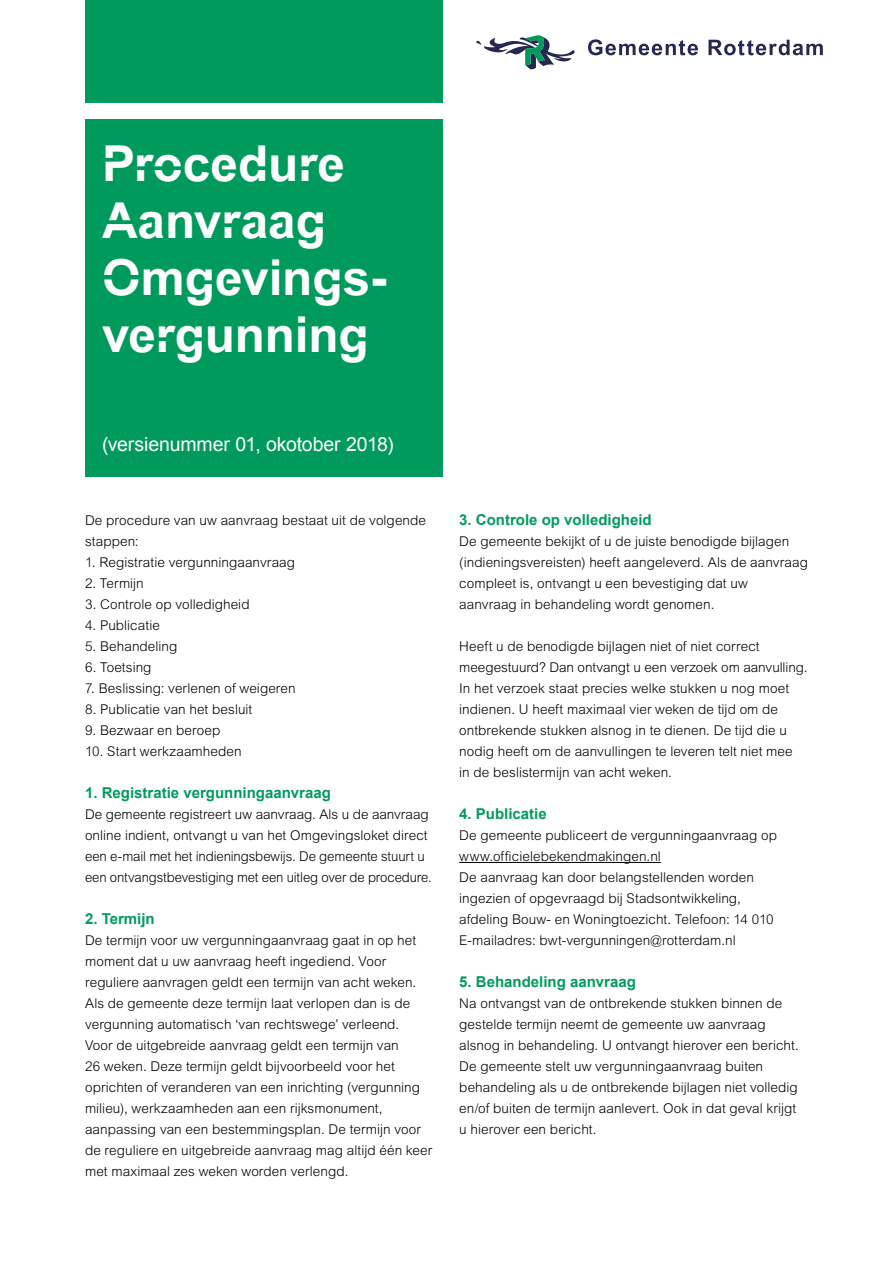
<style>
.page{position:relative;width:893px;height:1263px;background:#fff}
.page>*{position:absolute;margin:0;border:0;box-sizing:border-box;transform-origin:0 0}
.kop_1{font:700 49.5px/57px "Arialfor Rotterdam";letter-spacing:-.005em;color:#fff}
.kop_1-2{font:19.5px "Arial";letter-spacing:-.005em;color:#fff}
.tussenkop{font:700 15px "Arial";color:#009b5c}
.body{font:700 15px "Arial";color:#009b5c}
.body-2{font:300 13.5px/21px "Arial MT Std";letter-spacing:.005em;color:#000}
</style>
<div class="page">
<div style="left:85px;top:119px;width:357px;height:357px;background:#009b5c"></div>
<div style="left:85px;top:0;width:357px;height:102px;background:#009b5c"></div>
<svg style="left:476px;top:35px;width:99px;height:35px"></svg>
<svg style="left:588px;top:39px;width:110px;height:16px"></svg>
<svg style="left:708px;top:40px;width:115px;height:15px"></svg>
<hr style="left:459px;top:862px;width:202px;height:1px;background:#000">
<p class="kop_1" style="left:102px;top:135px;width:286px">Procedure<br>Aanvraag<br>Omgevings&shy;vergunning</p>
<p class="kop_1-2" style="left:102px;top:431px;width:293px">(versienummer 01, okotober 2018)</p>
<p class="body-2" style="left:85px;top:510px;width:342px">De procedure van uw aanvraag bestaat uit de volgende stappen:</p>
<p class="body-2" style="left:85px;top:552px;width:211px">1. Registratie vergunningaanvraag</p>
<p class="body-2" style="left:85px;top:573px;width:60px">2. Termijn</p>
<p class="body-2" style="left:85px;top:594px;width:166px">3. Controle op volledigheid</p>
<p class="body-2" style="left:85px;top:615px;width:76px">4. Publicatie</p>
<p class="body-2" style="left:85px;top:636px;width:94px">5. Behandeling</p>
<p class="body-2" style="left:85px;top:657px;width:68px">6. Toetsing</p>
<p class="body-2" style="left:85px;top:678px;width:212px">7. Beslissing: verlenen of weigeren</p>
<p class="body-2" style="left:85px;top:699px;width:169px">8. Publicatie van het besluit</p>
<p class="body-2" style="left:85px;top:720px;width:137px">9. Bezwaar en beroep</p>
<p class="body-2" style="left:85px;top:741px;width:158px">10. Start werkzaamheden</p>
<p class="tussenkop" style="left:85px;top:783px;width:247px">1. Registratie vergunningaanvraag</p>
<p class="body-2" style="left:85px;top:804px;width:348px">De gemeente registreert uw aanvraag. Als u de aanvraag online indient, ontvangt u van het Omgevingsloket direct een e-mail met het indieningsbewijs. De gemeente stuurt u een ontvangstbevestiging met een uitleg over de procedure.</p>
<p class="body" style="left:85px;top:909px;width:71px">2. Termijn</p>
<p class="body-2" style="left:85px;top:930px;width:333px">De termijn voor uw vergunningaanvraag gaat in op het moment dat u uw aanvraag heeft ingediend. Voor reguliere aanvragen geldt een termijn van acht weken.<br>Als de gemeente deze termijn laat verlopen dan is de vergunning automatisch ‘van rechtswege’ verleend.</p>
<p class="body-2" style="left:85px;top:1035px;width:349px">Voor de uitgebreide aanvraag geldt een termijn van<br>26 weken. Deze termijn geldt bijvoorbeeld voor het oprichten of veranderen van een inrichting (vergunning milieu), werkzaamheden aan een rijksmonument, aanpassing van een bestemmingsplan. De termijn voor de reguliere en uitgebreide aanvraag mag altijd één keer met maximaal zes weken worden verlengd.</p>
<p class="tussenkop" style="left:459px;top:510px;width:194px">3. Controle op volledigheid</p>
<p class="body-2" style="left:459px;top:531px;width:350px">De gemeente bekijkt of u de juiste benodigde bijlagen (indieningsvereisten) heeft aangeleverd. Als de aanvraag compleet is, ontvangt u een bevestiging dat uw aanvraag in behandeling wordt genomen.</p>
<p class="body-2" style="left:459px;top:636px;width:350px">Heeft u de benodigde bijlagen niet of niet correct meegestuurd? Dan ontvangt u een verzoek om aanvulling.<br>In het verzoek staat precies welke stukken u nog moet indienen. U heeft maximaal vier weken de tijd om de ontbrekende stukken alsnog in te dienen. De tijd die u nodig heeft om de aanvullingen te leveren telt niet mee<br>in de beslistermijn van acht weken.</p>
<p class="body" style="left:459px;top:804px;width:89px">4. Publicatie</p>
<p class="body-2" style="left:459px;top:825px;width:319px">De gemeente publiceert de vergunningaanvraag op www.officielebekendmakingen.nl</p>
<p class="body-2" style="left:459px;top:867px;width:296px">De aanvraag kan door belangstellenden worden ingezien of opgevraagd bij Stadsontwikkeling,</p>
<p class="body-2" style="left:459px;top:909px;width:316px">afdeling Bouw- en Woningtoezicht. Telefoon: 14 010</p>
<p class="body-2" style="left:459px;top:930px;width:278px">E-mailadres: bwt-vergunningen@rotterdam.nl</p>
<p class="tussenkop" style="left:459px;top:972px;width:178px">5. Behandeling aanvraag</p>
<p class="body-2" style="left:459px;top:993px;width:341px">Na ontvangst van de ontbrekende stukken binnen de gestelde termijn neemt de gemeente uw aanvraag alsnog in behandeling. U ontvangt hierover een bericht.<br>De gemeente stelt uw vergunningaanvraag buiten behandeling als u de ontbrekende bijlagen niet volledig en/of buiten de termijn aanlevert. Ook in dat geval krijgt u hierover een bericht.</p>
</div>
